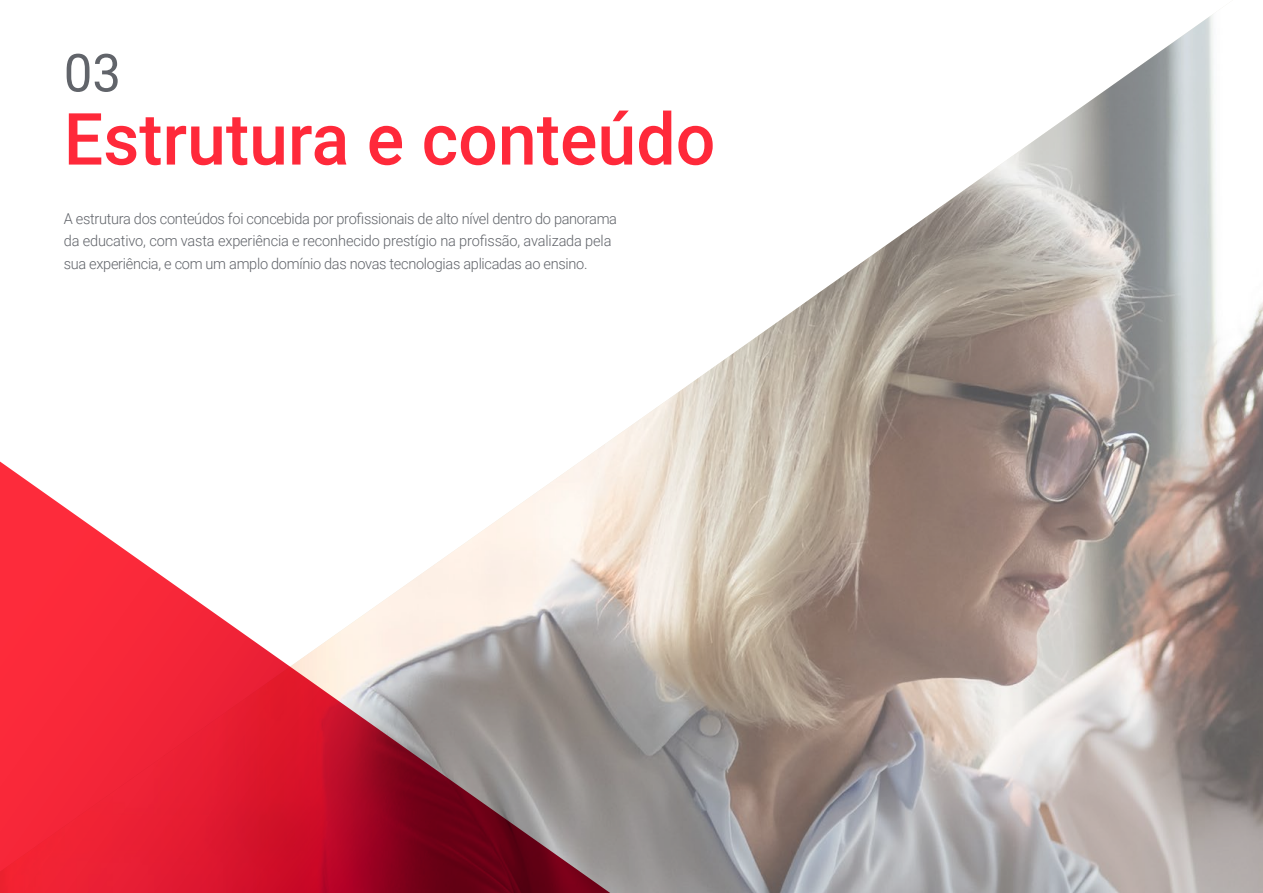
<style>
.page{position:relative;width:1263px;height:893px;background:#fff}
.page>*{position:absolute;margin:0;border:0;box-sizing:border-box;transform-origin:0 0}
.t1{font:500 72px "Roboto";color:#ff293a}
.t2{font:52.5px "Roboto";color:#61646a}
.t3{font:300 15px/22.5px "Roboto";letter-spacing:-.02em;color:#61646a}
</style>
<div class="page">
<img style="left:602px;top:14px;width:661px;height:879px">
<svg style="left:0;top:446px;width:640px;height:447px"></svg>
<h2 class="t2" style="left:64px;top:36px;width:59px">03</h2>
<h1 class="t1" style="left:64px;top:89px;width:653px">Estrutura e conteúdo</h1>
<p class="t3" style="left:64px;top:207px;width:555px">A estrutura dos conteúdos foi concebida por profissionais de alto nível dentro do panorama da educativo, com vasta experiência e reconhecido prestígio na profissão, avalizada pela sua experiência, e com um amplo domínio das novas tecnologias aplicadas ao ensino.</p>
</div>
